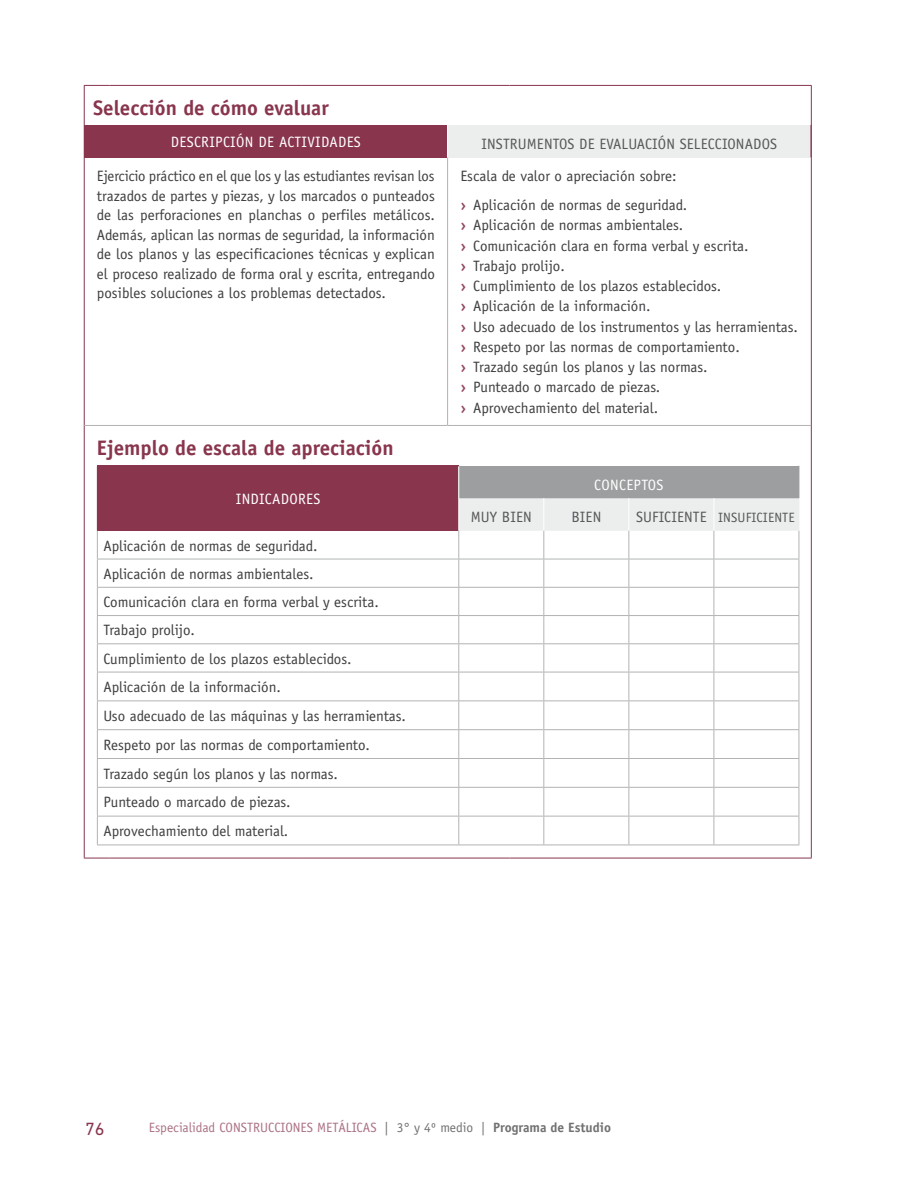
<style>
.page{position:relative;width:918px;height:1188px;background:#fff}
.page>*{position:absolute;margin:0;border:0;box-sizing:border-box;transform-origin:0 0}
.t1{font:700 21px "Officina Sans";color:#88354d}
.t2{font:18px "DIN Next LT Pro";color:#88354d}
.t3{font:15px/28.5px "Officina Sans";color:#3e3d40}
.t4{font:15px "Officina Sans";letter-spacing:.01em;color:#58585a}
.t5{font:15px "Officina Sans";letter-spacing:.02em;color:#fff}
.t6{font:13.5px "Officina Sans";color:#ab7282}
.t7{font:13.5px "Officina Sans";letter-spacing:.01em;color:#58585a}
.s1{font-weight:700;color:#94495f}
.s2{font-size:15px}
.s3{color:#707172}
.s4{font-weight:700;color:#707172}
</style>
<div class="page">
<hr style="left:811px;top:86px;width:1px;height:340px;background:#88354d">
<hr style="left:811px;top:426px;width:1px;height:432px;background:#88354d">
<svg style="left:84px;top:85px;width:26px;height:1px"></svg>
<hr style="left:110px;top:85px;width:191px;height:1px;background:#88354d">
<hr style="left:301px;top:85px;width:208px;height:1px;background:#88354d">
<hr style="left:509px;top:85px;width:303px;height:1px;background:#88354d">
<hr style="left:84px;top:426px;width:1px;height:432px;background:#88354d">
<svg style="left:84px;top:858px;width:26px;height:1px"></svg>
<hr style="left:110px;top:858px;width:191px;height:1px;background:#88354d">
<hr style="left:301px;top:858px;width:208px;height:1px;background:#88354d">
<hr style="left:509px;top:858px;width:303px;height:1px;background:#88354d">
<hr style="left:84px;top:86px;width:1px;height:340px;background:#88354d">
<div style="left:84px;top:125px;width:364px;height:32px;background:#88354d"></div>
<div style="left:448px;top:125px;width:363px;height:32px;background:#eceded"></div>
<hr style="left:84px;top:425px;width:364px;height:1px;background:#b1b3b4">
<hr style="left:447px;top:125px;width:1px;height:32px;background:#fff">
<hr style="left:447px;top:157px;width:1px;height:268px;background:#b1b3b4">
<hr style="left:448px;top:425px;width:363px;height:1px;background:#b1b3b4">
<div style="left:97px;top:466px;width:362px;height:65px;background:#88354d"></div>
<div style="left:459px;top:466px;width:340px;height:32px;background:#9c9e9f"></div>
<hr style="left:458px;top:466px;width:1px;height:32px;background:#fff">
<hr style="left:97px;top:465px;width:362px;height:1px;background:#88354d">
<hr style="left:459px;top:845px;width:85px;height:1px;background:#b1b3b4">
<hr style="left:544px;top:845px;width:85px;height:1px;background:#b1b3b4">
<hr style="left:629px;top:845px;width:85px;height:1px;background:#b1b3b4">
<hr style="left:714px;top:845px;width:85px;height:1px;background:#b1b3b4">
<hr style="left:799px;top:466px;width:1px;height:32px;background:#9c9e9f">
<hr style="left:97px;top:559px;width:362px;height:1px;background:#b1b3b4">
<hr style="left:97px;top:587px;width:362px;height:1px;background:#b1b3b4">
<hr style="left:97px;top:615px;width:362px;height:1px;background:#b1b3b4">
<hr style="left:97px;top:643px;width:362px;height:1px;background:#b1b3b4">
<hr style="left:97px;top:672px;width:362px;height:1px;background:#b1b3b4">
<hr style="left:97px;top:701px;width:362px;height:1px;background:#b1b3b4">
<hr style="left:97px;top:729px;width:362px;height:1px;background:#b1b3b4">
<hr style="left:97px;top:758px;width:362px;height:1px;background:#b1b3b4">
<hr style="left:97px;top:787px;width:362px;height:1px;background:#b1b3b4">
<hr style="left:97px;top:816px;width:362px;height:1px;background:#b1b3b4">
<svg style="left:97px;top:531px;width:1px;height:314px"></svg>
<svg style="left:458px;top:498px;width:342px;height:347px"></svg>
<hr style="left:97px;top:845px;width:362px;height:1px;background:#b1b3b4">
<hr style="left:799px;top:498px;width:1px;height:33px;background:#eceded">
<h1 class="t1" style="left:93px;top:94px;width:237px">Selección de cómo evaluar</h1>
<p class="t5" style="left:171px;top:133px;width:17px">Descr</p>
<p class="t5" style="left:209px;top:133px;width:137px">ipción de actividades</p>
<p class="t4" style="left:481px;top:135px;width:9px">Instrumentos</p>
<p class="t4" style="left:579px;top:135px;width:183px">de evaluación se leccionados</p>
<p class="t3" style="left:97px;top:167px;width:339px;line-height:19.5px;text-align:justify">Ejercicio práctico en el que los y las estudiantes revisan los trazados de partes y piezas, y los marcados o punteados de las perforaciones en planchas o perfiles metálicos.<br>Además, aplican las normas de seguridad, la información de los planos y las especificaciones técnicas y explican el proceso realizado de forma oral y escrita, entregando posibles soluciones a los problemas detectados.</p>
<p class="t3" style="left:460px;top:162px;width:228px">Escala de valor o apreciación sobre:<br><span class="s1">›</span> Aplicación de normas de seguridad.</p>
<p class="t3" style="left:460px;top:215px;width:339px;line-height:20.2px"><span class="s1">›</span> Aplicación de normas ambientales.<br><span class="s1">›</span> Comunicación clara en forma verbal y escrita.<br><span class="s1">›</span> Trabajo prolijo.<br><span class="s1">›</span> Cumplimiento de los plazos establecidos.<br><span class="s1">›</span> Aplicación de la información.<br><span class="s1">›</span> Uso adecuado de los instrumentos y las herramientas. <span class="s1">›</span> Respeto por las normas de comportamiento.<br><span class="s1">›</span> Trazado según los planos y las normas.<br><span class="s1">›</span> Punteado o marcado de piezas.<br><span class="s1">›</span> Aprovechamiento del material.</p>
<h1 class="t1" style="left:97px;top:435px;width:298px">Ejemplo de escala de apreciación</h1>
<p class="t5" style="left:236px;top:490px;width:86px">INDICADORES</p>
<p class="t3" style="left:103px;top:531px;width:304px">Aplicación de normas de seguridad.<br>Aplicación de normas ambientales.<br>Comunicación clara en forma verbal y escrita.<br>Trabajo prolijo.<br>Cumplimiento de los plazos establecidos.<br>Aplicación de la información.<br>Uso adecuado de las máquinas y las herramientas.<br>Respeto por las normas de comportamiento.<br>Trazado según los planos y las normas.<br>Punteado o marcado de piezas.<br>Aprovechamiento del material.</p>
<p class="t5" style="left:594px;top:476px;width:71px">CONCEPTOS</p>
<p class="t4" style="left:471px;top:508px;width:63px">MUY BIEN</p>
<p class="t4" style="left:571px;top:508px;width:31px">BIEN</p>
<p class="t7" style="left:636px;top:509px;width:160px"><span class="s2">SUFICIENTE</span> INSUFICIENTE</p>
<p class="t2" style="left:85px;top:1118px;width:21px">76</p>
<p class="t6" style="left:149px;top:1120px;width:464px">Especialidad CONSTRUCCIONES METÁLICAS <span class="s3">| 3° y 4º medio |</span> <span class="s4">Programa de Estudio</span></p>
</div>
